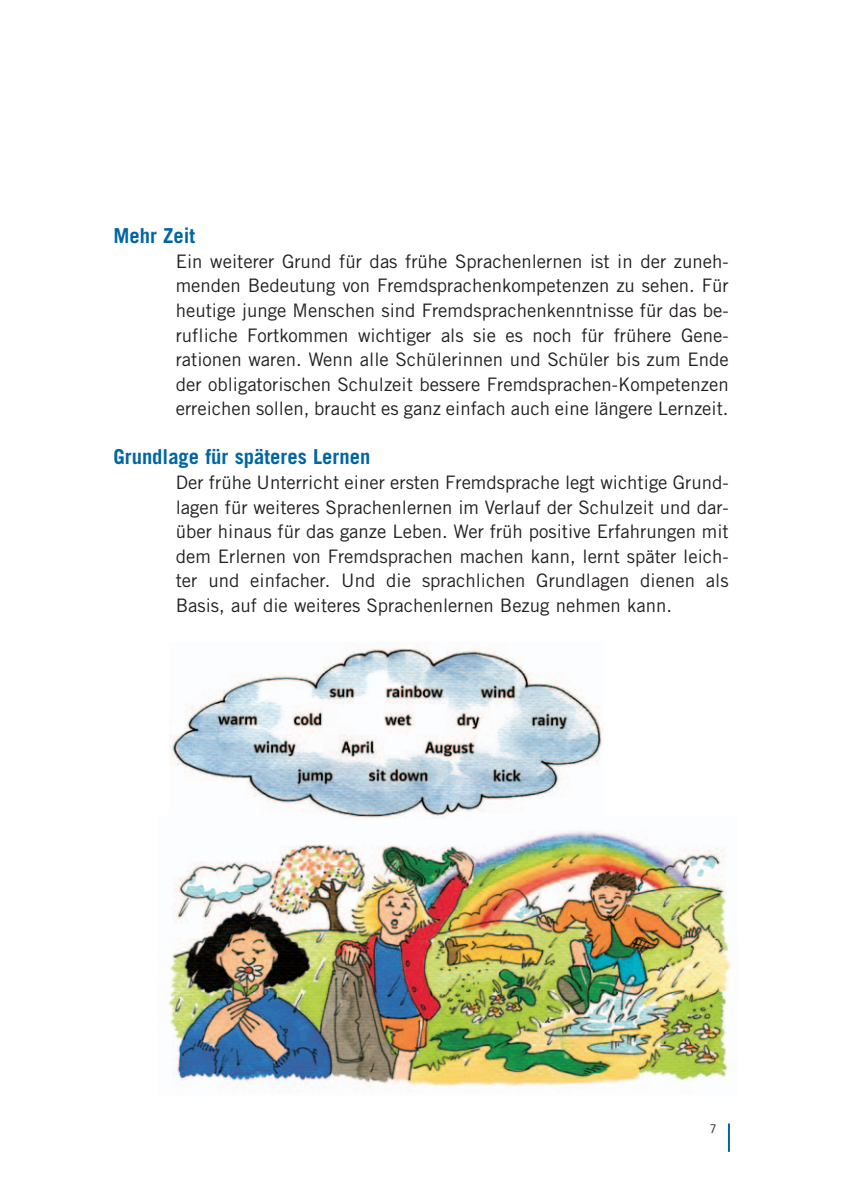
<style>
.page{position:relative;width:842px;height:1191px;background:#fff}
.page>*{position:absolute;margin:0;border:0;box-sizing:border-box;transform-origin:0 0}
.t1{font:700 20.6px "Trade Gothic";color:#0065a4}
.t2{font:18.6px/24.6px "Trade Gothic";color:#231f20;text-align:justify}
.t3{font:13px "Quay Sans";color:#231f20}
</style>
<div class="page">
<hr style="left:728px;top:1123px;width:2px;height:28px;background:#0065a4">
<img style="left:168px;top:818px;width:563px;height:274px">
<img style="left:170px;top:648px;width:432px;height:170px">
<p class="t1" style="left:113px;top:228px;width:83px">Mehr Zeit</p>
<p class="t2" style="left:176px;top:250px;width:554px">Ein weiterer Grund für das frühe Sprachenlernen ist in der zuneh&shy;menden Bedeutung von Fremdsprachenkompetenzen zu sehen. Für heutige junge Menschen sind Fremdsprachenkenntnisse für das be&shy;rufliche Fortkommen wichtiger als sie es noch für frühere Gene&shy;rationen waren. Wenn alle Schülerinnen und Schüler bis zum Ende der obligatorischen Schulzeit bessere Fremdsprachen-Kompetenzen erreichen sollen, braucht es ganz einfach auch eine längere Lernzeit.</p>
<p class="t1" style="left:113px;top:449px;width:258px">Grundlage für späteres Lernen</p>
<p class="t2" style="left:176px;top:472px;width:554px">Der frühe Unterricht einer ersten Fremdsprache legt wichtige Grund&shy;lagen für weiteres Sprachenlernen im Verlauf der Schulzeit und dar&shy;über hinaus für das ganze Leben. Wer früh positive Erfahrungen mit dem Erlernen von Fremdsprachen machen kann, lernt später leich&shy;ter und einfacher. Und die sprachlichen Grundlagen dienen als Basis, auf die weiteres Sprachenlernen Bezug nehmen kann.</p>
<p class="t3" style="left:710px;top:1120px;width:8px">7</p>
</div>
